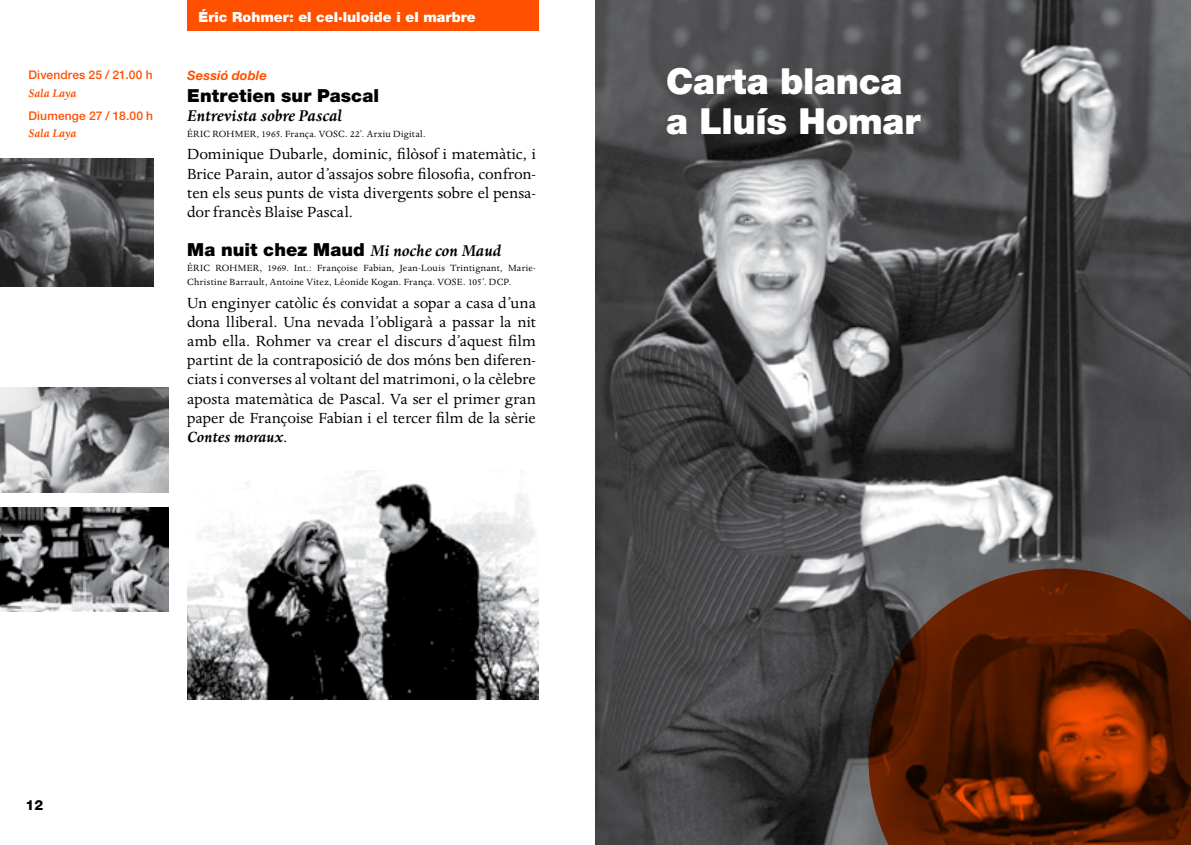
<style>
.page{position:relative;width:1191px;height:845px;background:#fff}
.page>*{position:absolute;margin:0;border:0;box-sizing:border-box;transform-origin:0 0}
.t1{font:900 36px/40px "Helvetica Neue LT";letter-spacing:-.005em;color:#fff}
.t2{font:900 18px "Helvetica Neue LT";letter-spacing:.005em;color:#000}
.t3{font:italic 700 18px "Dante";letter-spacing:-.005em;color:#000}
.t4{font:17px/19.2px "Dante";letter-spacing:.005em;color:#000;text-align:justify}
.t5{font:900 14px "Helvetica Neue LT";color:#fff}
.t6{font:800 14px "Helvetica Neue LT";color:#000}
.t7{font:italic 700 13px "Helvetica Neue LT";letter-spacing:.01em;color:#ff5000}
.t8{font:italic 700 12.8px "Dante";letter-spacing:.01em;color:#ff5000}
.t9{font:500 12px "Helvetica Neue LT";letter-spacing:.015em;color:#ff5000}
.t10{font:10.4px/13.6px "Dante";letter-spacing:.025em;color:#000}
.s1{font-family:"Dante";font-weight:700;font-style:italic}
.s2{font-weight:700;font-style:italic}
</style>
<div class="page">
<img style="left:595px;top:0;width:596px;height:845px">
<svg style="left:868px;top:568px;width:323px;height:277px;background:#5b230a"></svg>
<div style="left:187px;top:0;width:352px;height:30px;background:#ff5000"></div>
<img style="left:0;top:159px;width:153px;height:127px">
<img style="left:0;top:388px;width:168px;height:104px">
<img style="left:0;top:507px;width:168px;height:105px">
<img style="left:187px;top:471px;width:352px;height:229px">
<p class="t9" style="left:28px;top:68px;width:126px">Divendres 25 / 21.00 h</p>
<p class="t8" style="left:28px;top:86px;width:49px">Sala Laya</p>
<p class="t9" style="left:28px;top:108px;width:126px">Diumenge 27 / 18.00 h</p>
<p class="t8" style="left:28px;top:126px;width:49px">Sala Laya</p>
<p class="t5" style="left:198px;top:9px;width:279px">Éric Rohmer: el cel·luloide i el marbre</p>
<p class="t7" style="left:187px;top:67px;width:81px">Sessió doble</p>
<p class="t2" style="left:187px;top:85px;width:193px">Entretien sur Pascal</p>
<p class="t3" style="left:187px;top:106px;width:156px">Entrevista sobre Pascal</p>
<p class="t10" style="left:187px;top:127px;width:240px">ÉRIC ROHMER, 1965. França. VOSC. 22’. Arxiu Digital.</p>
<p class="t4" style="left:187px;top:145px;width:350px">Dominique Dubarle, dominic, filòsof i matemàtic, i Brice Parain, autor d’assajos sobre filosofia, confron· ten els seus punts de vista divergents sobre el pensa· dor francès Blaise Pascal.</p>
<p class="t2" style="left:187px;top:238px;width:316px">Ma nuit chez Maud <span class="s1">Mi noche con Maud</span></p>
<p class="t10" style="left:187px;top:262px;width:349px">ÉRIC ROHMER, 1969. Int.: Françoise Fabian, Jean-Louis Trintignant, Marie-<br>Christine Barrault, Antoine Vitez, Léonide Kogan. França. VOSE. 105’. DCP.</p>
<p class="t4" style="left:187px;top:293px;width:350px">Un enginyer catòlic és convidat a sopar a casa d’una dona lliberal. Una nevada l’obligarà a passar la nit amb ella. Rohmer va crear el discurs d’aquest film partint de la contraposició de dos móns ben diferen· ciats i converses al voltant del matrimoni, o la cèlebre aposta matemàtica de Pascal. Va ser el primer gran paper de Françoise Fabian i el tercer film de la sèrie <span class="s2">Contes moraux</span>.</p>
<h1 class="t1" style="left:666px;top:61px;width:256px">Carta blanca a Lluís Homar</h1>
<p class="t6" style="left:26px;top:796px;width:19px">12</p>
</div>
